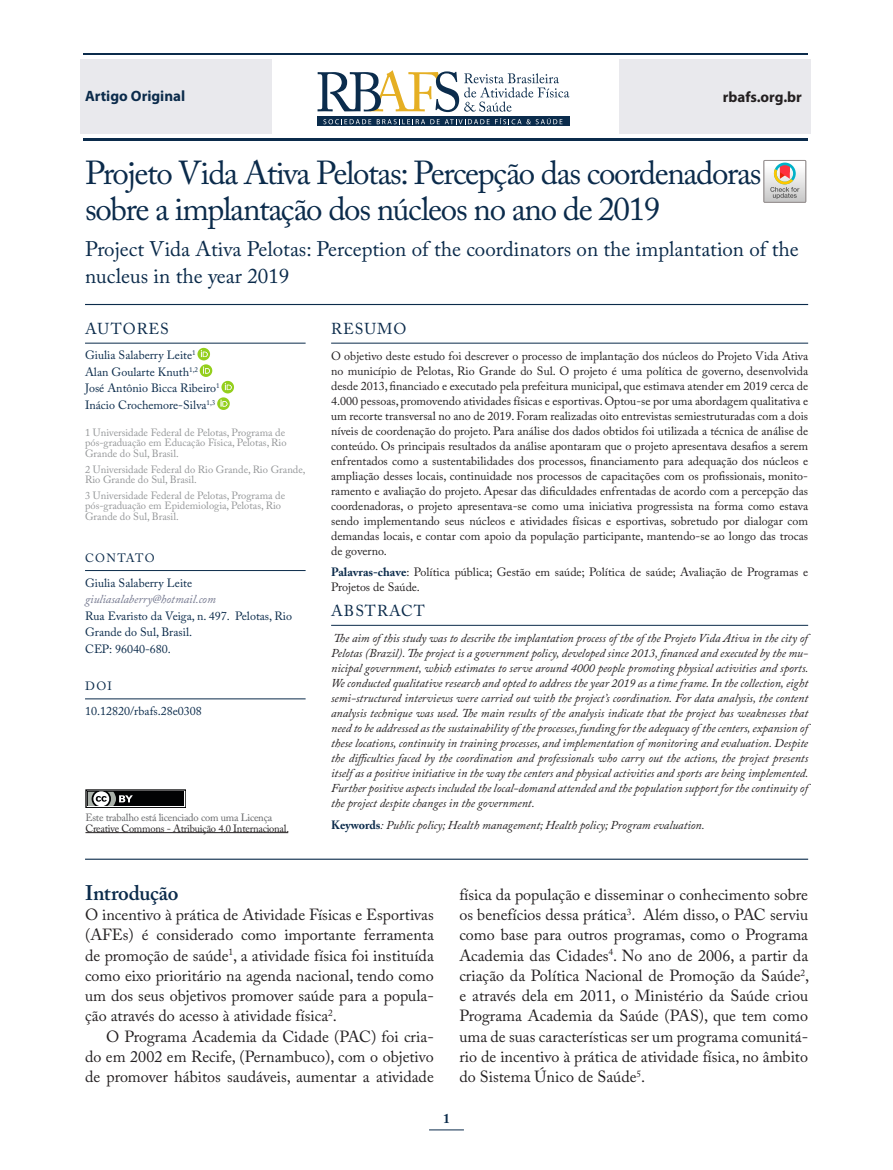
<style>
.page{position:relative;width:893px;height:1170px;background:#fff}
.page>*{position:absolute;margin:0;border:0;box-sizing:border-box;transform-origin:0 0}
.t1{font:33px/36px "Adobe Caslon Pro";letter-spacing:-.04em;color:#0b2b4b}
.t2{font:21px/27px "Adobe Caslon Pro";color:#0b2b4b}
.t3{font:600 21px "Adobe Caslon Pro";letter-spacing:-.015em;color:#0b2b4b}
.t4{font:16.05px/20.2px "Adobe Caslon Pro";color:#231f20;text-align:justify}
.t5{font:15.75px "Adobe Caslon Pro";letter-spacing:.065em;color:#0b2b4b}
.t6{font:700 15px "Myriad Pro";color:#0b2b4b}
.t7{font:700 15px "Myriad Pro";color:#231f20}
.t8{font:700 13.5px "Adobe Caslon Pro";color:#0b2b4b}
.t9{font:12px/15px "Adobe Caslon Pro";color:#231f20;text-align:justify}
.t10{font:italic 12px/15px "Adobe Caslon Pro";color:#231f20;text-align:justify}
.t11{font:12px/16.5px "Adobe Caslon Pro";color:#0b2b4b}
.t12{font:italic 12px "Adobe Caslon Pro";color:#72768d}
.t13{font:10.5px/10.5px "Adobe Caslon Pro";color:#949698}
.t14{font:10.5px "Adobe Caslon Pro";letter-spacing:-.02em;color:#231f20}
.t15{font:10.5px "Adobe Caslon Pro";letter-spacing:-.02em;color:#636466}
.s1{font-weight:700;color:#0b2b4b}
.s2{font-weight:700;font-style:normal;color:#0b2b4b}
</style>
<div class="page">
<div style="left:619px;top:59px;width:192px;height:75px;background:#e9e9ed"></div>
<div style="left:80px;top:59px;width:192px;height:75px;background:#e9e9ed"></div>
<hr style="left:83px;top:53px;width:725px;height:2px;background:#0b2b4b">
<hr style="left:83px;top:138px;width:725px;height:2px;background:#0b2b4b">
<svg style="left:318px;top:117px;width:252px;height:9px"></svg>
<svg style="left:323px;top:119px;width:48px;height:5px"></svg>
<svg style="left:377px;top:118px;width:185px;height:6px"></svg>
<svg style="left:318px;top:70px;width:251px;height:42px"></svg>
<hr style="left:429px;top:1129px;width:35px;height:1px;background:#0b2b4b">
<hr style="left:85px;top:832px;width:203px;height:1px;background:#231f20">
<div style="left:85px;top:789px;width:101px;height:18px;border:1px solid #020304"></div>
<div style="left:88px;top:791px;width:96px;height:14px;background:#020304"></div>
<svg style="left:85px;top:789px;width:48px;height:19px"></svg>
<hr style="left:85px;top:304px;width:723px;height:1px;background:#0b2b4b">
<hr style="left:85px;top:343px;width:221px;height:1px;background:#0b2b4b">
<hr style="left:85px;top:570px;width:221px;height:1px;background:#0b2b4b">
<hr style="left:85px;top:698px;width:221px;height:1px;background:#0b2b4b">
<svg style="left:197px;top:348px;width:37px;height:62px"></svg>
<hr style="left:331px;top:343px;width:477px;height:1px;background:#0b2b4b">
<hr style="left:331px;top:625px;width:477px;height:1px;background:#0b2b4b">
<hr style="left:85px;top:858px;width:723px;height:1px;background:#0b2b4b">
<svg style="left:764px;top:160px;width:42px;height:42px"></svg>
<p class="t6" style="left:85px;top:88px;width:102px">Artigo Original</p>
<p class="t7" style="left:723px;top:88px;width:81px">rbafs.org.br</p>
<h1 class="t1" style="left:85px;top:155px;width:678px">Projeto Vida Ativa Pelotas: Percepção das coordenadoras sobre a implantação dos núcleos no ano de 2019</h1>
<h2 class="t2" style="left:85px;top:235px;width:715px">Project Vida Ativa Pelotas: Perception of the coordinators on the implantation of the nucleus in the year 2019</h2>
<h3 class="t5" style="left:85px;top:319px;width:85px">AUTORES</h3>
<p class="t11" style="left:85px;top:347px;width:136px">Giulia Salaberry Leite<sup>1<br></sup>Alan Goularte Knuth<sup>1,2<br></sup>José Antônio Bicca Ribeiro<sup>1<br></sup>Inácio Crochemore-Silva<sup>1,3</sup></p>
<p class="t13" style="left:85px;top:427px;width:203px">1 Universidade Federal de Pelotas, Programa de pós-graduação em Educação Física, Pelotas, Rio<br>Grande do Sul, Brasil.</p>
<p class="t13" style="left:85px;top:463px;width:222px">2 Universidade Federal do Rio Grande, Rio Grande,<br>Rio Grande do Sul, Brasil.</p>
<p class="t13" style="left:85px;top:490px;width:202px">3 Universidade Federal de Pelotas, Programa de pós-graduação em Epidemiologia, Pelotas, Rio<br>Grande do Sul, Brasil.</p>
<p class="t11" style="left:85px;top:545px;width:109px;line-height:25px">CONTATO<br>Giulia Salaberry Leite</p>
<p class="t12" style="left:85px;top:592px;width:132px">giuliasalaberry@hotmail.com</p>
<p class="t11" style="left:85px;top:607px;width:208px">Rua Evaristo da Veiga, n. 497. Pelotas, Rio<br>Grande do Sul, Brasil.<br>CEP: 96040-680.</p>
<p class="t11" style="left:85px;top:673px;width:118px;line-height:25px">DOI<br>10.12820/rbafs.28e0308</p>
<h3 class="t5" style="left:331px;top:319px;width:77px">RESUMO</h3>
<p class="t9" style="left:331px;top:348px;width:479px">O objetivo deste estudo foi descrever o processo de implantação dos núcleos do Projeto Vida Ativa no município de Pelotas, Rio Grande do Sul. O projeto é uma política de governo, desenvolvida desde 2013, financiado e executado pela prefeitura municipal, que estimava atender em 2019 cerca de 4.000 pessoas, promovendo atividades físicas e esportivas. Optou-se por uma abordagem qualitativa e um recorte transversal no ano de 2019. Foram realizadas oito entrevistas semiestruturadas com a dois níveis de coordenação do projeto. Para análise dos dados obtidos foi utilizada a técnica de análise de conteúdo. Os principais resultados da análise apontaram que o projeto apresentava desafios a serem enfrentados como a sustentabilidades dos processos, financiamento para adequação dos núcleos e ampliação desses locais, continuidade nos processos de capacitações com os profissionais, monito&shy;ramento e avaliação do projeto. Apesar das dificuldades enfrentadas de acordo com a percepção das coordenadoras, o projeto apresentava-se como uma iniciativa progressista na forma como estava sendo implementando seus núcleos e atividades físicas e esportivas, sobretudo por dialogar com demandas locais, e contar com apoio da população participante, mantendo-se ao longo das trocas de governo.</p>
<p class="t9" style="left:331px;top:564px;width:479px"><span class="s1">Palavras-chave</span>: Política pública; Gestão em saúde; Política de saúde; Avaliação de Programas e<br>Projetos de Saúde.</p>
<h3 class="t5" style="left:331px;top:601px;width:95px">ABSTRACT</h3>
<p class="t10" style="left:331px;top:630px;width:479px">The aim of this study was to describe the implantation process of the of the Projeto Vida Ativa in the city of Pelotas (Brazil). The project is a government policy, developed since 2013, financed and executed by the mu&shy;nicipal government, which estimates to serve around 4000 people promoting physical activities and sports.<br>We conducted qualitative research and opted to address the year 2019 as a time frame. In the collection, eight semi-structured interviews were carried out with the project’s coordination. For data analysis, the content analysis technique was used. The main results of the analysis indicate that the project has weaknesses that need to be addressed as the sustainability of the processes, funding for the adequacy of the centers, expansion of these locations, continuity in training processes, and implementation of monitoring and evaluation. Despite the difficulties faced by the coordination and professionals who carry out the actions, the project presents itself as a positive initiative in the way the centers and physical activities and sports are being implemented.<br>Further positive aspects included the local-domand attended and the population support for the continuity of the project despite changes in the government.</p>
<p class="t10" style="left:331px;top:816px;width:375px"><span class="s2">Keywords</span>: Public policy; Health management; Health policy; Program evaluation.</p>
<p class="t15" style="left:85px;top:811px;width:188px">Este trabalho está licenciado com uma Licença</p>
<p class="t14" style="left:85px;top:821px;width:205px">Creative Commons - Atribuição 4.0 Internacional.</p>
<h2 class="t3" style="left:85px;top:880px;width:95px">Introdução</h2>
<p class="t4" style="left:85px;top:904px;width:350px">O incentivo à prática de Atividade Físicas e Esportivas (AFEs) é considerado como importante ferramenta de promoção de saúde<sup>1</sup>, a atividade física foi instituída como eixo prioritário na agenda nacional, tendo como um dos seus objetivos promover saúde para a popula&shy;ção através do acesso à atividade física<sup>2</sup>.</p>
<h3 class="t4" style="left:85px;top:1025px;width:350px;text-indent:21px">O Programa Academia da Cidade (PAC) foi cria&shy;do em 2002 em Recife, (Pernambuco), com o objetivo de promover hábitos saudáveis, aumentar a atividade</h3>
<p class="t4" style="left:459px;top:884px;width:351px">física da população e disseminar o conhecimento sobre os benefícios dessa prática<sup>3</sup>. Além disso, o PAC serviu como base para outros programas, como o Programa Academia das Cidades<sup>4</sup>. No ano de 2006, a partir da criação da Política Nacional de Promoção da Saúde<sup>2</sup>, e através dela em 2011, o Ministério da Saúde criou Programa Academia da Saúde (PAS), que tem como uma de suas características ser um programa comunitá&shy;rio de incentivo à prática de atividade física, no âmbito do Sistema Único de Saúde<sup>5</sup>.</p>
<p class="t8" style="left:443px;top:1110px;width:8px">1</p>
</div>
